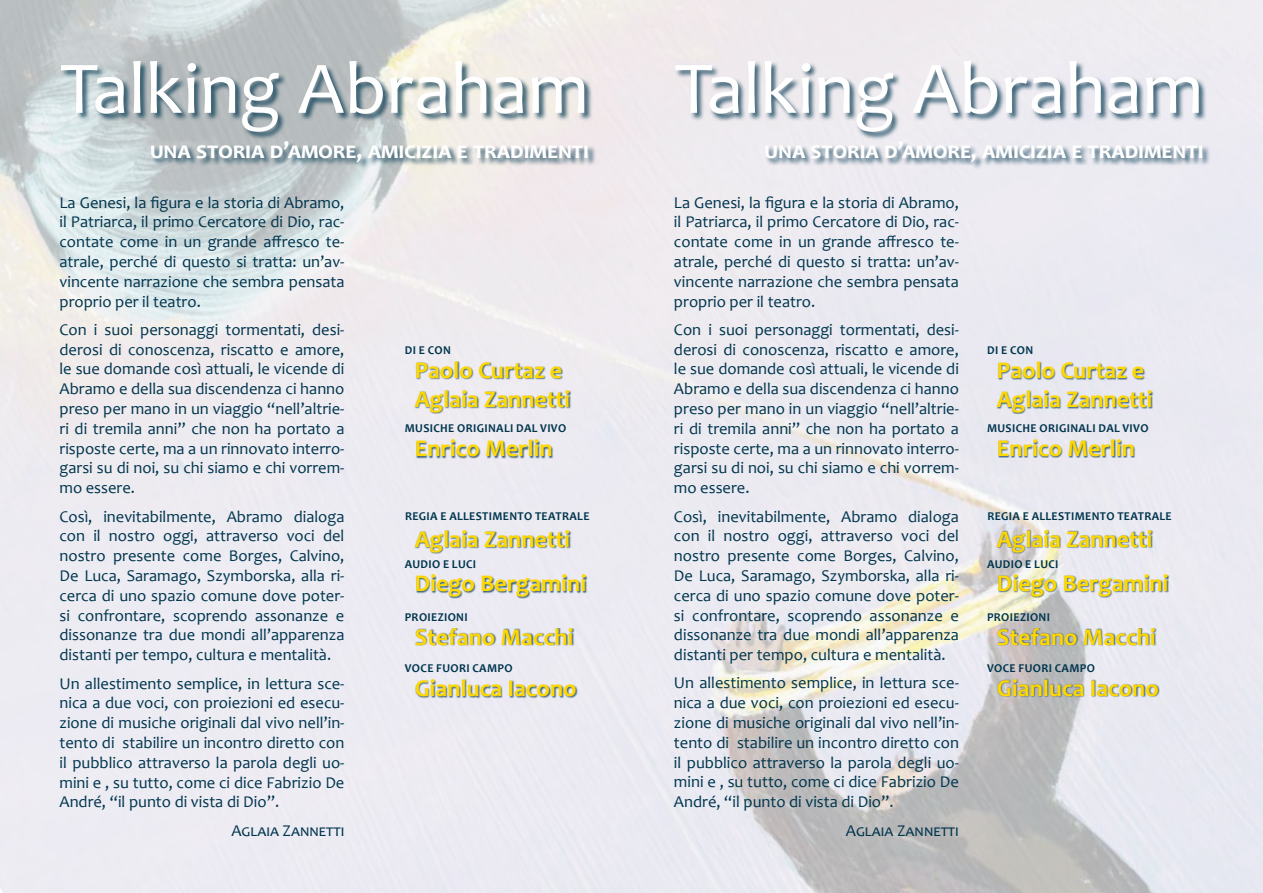
<style>
.page{position:relative;width:1263px;height:893px;background:#fff}
.page>*{position:absolute;margin:0;border:0;box-sizing:border-box;transform-origin:0 0}
.t1{font:75px "Candara";letter-spacing:-.005em;color:#fff}
.t2{font:700 24px/28.8px "Candara";color:#ffd800}
.t3{font:700 24px "Candara";color:#fff}
.t4{font:16.5px/19.8px "Candara";color:#00354e;text-align:justify}
.t5{font:16.5px "Candara";letter-spacing:.025em;color:#00354e}
.t6{font:16.5px "Candara";letter-spacing:.03em;color:#00354e}
.t7{font:700 12px "Candara";letter-spacing:.03em;color:#00354e}
</style>
<div class="page">
<img style="left:0;top:0;width:1263px;height:893px">
<div style="left:414px;top:361px;width:158px;height:53px;background:#00354e;opacity:.75"></div>
<div style="left:416px;top:575px;width:172px;height:24px;background:#00354e;opacity:.75"></div>
<div style="left:415px;top:628px;width:160px;height:19px;background:#00354e;opacity:.75"></div>
<div style="left:415px;top:679px;width:163px;height:20px;background:#00354e;opacity:.75"></div>
<div style="left:416px;top:440px;width:137px;height:19px;background:#00354e;opacity:.75"></div>
<div style="left:414px;top:530px;width:158px;height:24px;background:#00354e;opacity:.75"></div>
<div style="left:997px;top:361px;width:157px;height:53px;background:#00354e;opacity:.75"></div>
<div style="left:998px;top:575px;width:172px;height:24px;background:#00354e;opacity:.75"></div>
<div style="left:997px;top:628px;width:160px;height:19px;background:#00354e;opacity:.75"></div>
<div style="left:997px;top:679px;width:163px;height:19px;background:#00354e;opacity:.75"></div>
<div style="left:998px;top:439px;width:137px;height:19px;background:#00354e;opacity:.75"></div>
<div style="left:997px;top:530px;width:157px;height:24px;background:#00354e;opacity:.75"></div>
<div style="left:61px;top:61px;width:535px;height:110px;background:#00354e;opacity:.75"></div>
<div style="left:675px;top:61px;width:536px;height:110px;background:#00354e;opacity:.75"></div>
<h1 class="t1" style="left:60px;top:41px;width:530px">Talking Abraham</h1>
<h2 class="t3" style="left:150px;top:135px;width:440px">una storia d’amore, amicizia e tradimenti</h2>
<p class="t4" style="left:59px;top:192px;width:286px">La Genesi, la figura e la storia di Abramo, il Patriarca, il primo Cercatore di Dio, rac&shy;contate come in un grande affresco te&shy;atrale, perché di questo si tratta: un’av&shy;vincente narrazione che sembra pensata proprio per il teatro.</p>
<p class="t4" style="left:59px;top:319px;width:286px">Con i suoi personaggi tormentati, desi&shy;derosi di conoscenza, riscatto e amore, le sue domande così attuali, le vicende di Abramo e della sua discendenza ci hanno preso per mano in un viaggio “nell’altrie&shy;ri di tremila anni” che non ha portato a risposte certe, ma a un rinnovato interro&shy;garsi su di noi, su chi siamo e chi vorrem&shy;mo essere.</p>
<p class="t4" style="left:59px;top:506px;width:286px">Così, inevitabilmente, Abramo dialoga con il nostro oggi, attraverso voci del nostro presente come Borges, Calvino, De Luca, Saramago, Szymborska, alla ri&shy;cerca di uno spazio comune dove poter&shy;si confrontare, scoprendo assonanze e dissonanze tra due mondi all’apparenza distanti per tempo, cultura e mentalità.</p>
<p class="t4" style="left:59px;top:673px;width:286px">Un allestimento semplice, in lettura sce&shy;nica a due voci, con proiezioni ed esecu&shy;zione di musiche originali dal vivo nell’in&shy;tento di stabilire un incontro diretto con il pubblico attraverso la parola degli uo&shy;mini e , su tutto, come ci dice Fabrizio De André, “il punto di vista di Dio”.</p>
<p class="t5" style="left:231px;top:820px;width:114px">Aglaia Zannetti</p>
<p class="t7" style="left:405px;top:342px;width:48px">DI E CON</p>
<h2 class="t2" style="left:415px;top:355px;width:157px">Paolo Curtaz e<br>Aglaia Zannetti</h2>
<p class="t7" style="left:405px;top:421px;width:163px">MUSICHE ORIGINALI DAL VIVO</p>
<h2 class="t2" style="left:415px;top:434px;width:139px">Enrico Merlin</h2>
<p class="t7" style="left:405px;top:509px;width:186px">REGIA E ALLESTIMENTO TEATRALE</p>
<h2 class="t2" style="left:415px;top:524px;width:157px">Aglaia Zannetti</h2>
<p class="t7" style="left:405px;top:556px;width:73px">AUDIO E LUCI</p>
<h2 class="t2" style="left:415px;top:569px;width:173px">Diego Bergamini</h2>
<p class="t7" style="left:405px;top:610px;width:64px">PROIEZIONI</p>
<h2 class="t2" style="left:415px;top:622px;width:160px">Stefano Macchi</h2>
<p class="t7" style="left:405px;top:661px;width:109px">VOCE FUORI CAMPO</p>
<h2 class="t2" style="left:415px;top:673px;width:163px">Gianluca Iacono</h2>
<h1 class="t1" style="left:674px;top:41px;width:530px">Talking Abraham</h1>
<h2 class="t3" style="left:765px;top:135px;width:440px">una storia d’amore, amicizia e tradimenti</h2>
<p class="t4" style="left:674px;top:192px;width:286px">La Genesi, la figura e la storia di Abramo, il Patriarca, il primo Cercatore di Dio, rac&shy;contate come in un grande affresco te&shy;atrale, perché di questo si tratta: un’av&shy;vincente narrazione che sembra pensata proprio per il teatro.</p>
<p class="t4" style="left:674px;top:319px;width:286px">Con i suoi personaggi tormentati, desi&shy;derosi di conoscenza, riscatto e amore, le sue domande così attuali, le vicende di Abramo e della sua discendenza ci hanno preso per mano in un viaggio “nell’altrie&shy;ri di tremila anni” che non ha portato a risposte certe, ma a un rinnovato interro&shy;garsi su di noi, su chi siamo e chi vorrem&shy;mo essere.</p>
<p class="t4" style="left:674px;top:506px;width:286px">Così, inevitabilmente, Abramo dialoga con il nostro oggi, attraverso voci del nostro presente come Borges, Calvino, De Luca, Saramago, Szymborska, alla ri&shy;cerca di uno spazio comune dove poter&shy;si confrontare, scoprendo assonanze e dissonanze tra due mondi all’apparenza distanti per tempo, cultura e mentalità.</p>
<p class="t4" style="left:674px;top:673px;width:286px">Un allestimento semplice, in lettura sce&shy;nica a due voci, con proiezioni ed esecu&shy;zione di musiche originali dal vivo nell’in&shy;tento di stabilire un incontro diretto con il pubblico attraverso la parola degli uo&shy;mini e , su tutto, come ci dice Fabrizio De André, “il punto di vista di Dio”.</p>
<p class="t6" style="left:846px;top:820px;width:114px">Aglaia Zannetti</p>
<p class="t7" style="left:987px;top:342px;width:48px">DI E CON</p>
<h2 class="t2" style="left:997px;top:355px;width:157px">Paolo Curtaz e<br>Aglaia Zannetti</h2>
<p class="t7" style="left:987px;top:421px;width:163px">MUSICHE ORIGINALI DAL VIVO</p>
<h2 class="t2" style="left:997px;top:434px;width:139px">Enrico Merlin</h2>
<p class="t7" style="left:987px;top:509px;width:186px">REGIA E ALLESTIMENTO TEATRALE</p>
<h2 class="t2" style="left:997px;top:524px;width:157px">Aglaia Zannetti</h2>
<p class="t7" style="left:987px;top:556px;width:73px">AUDIO E LUCI</p>
<h2 class="t2" style="left:997px;top:569px;width:173px">Diego Bergamini</h2>
<p class="t7" style="left:987px;top:610px;width:64px">PROIEZIONI</p>
<h2 class="t2" style="left:997px;top:622px;width:160px">Stefano Macchi</h2>
<p class="t7" style="left:987px;top:661px;width:109px">VOCE FUORI CAMPO</p>
<h2 class="t2" style="left:997px;top:673px;width:163px">Gianluca Iacono</h2>
</div>
